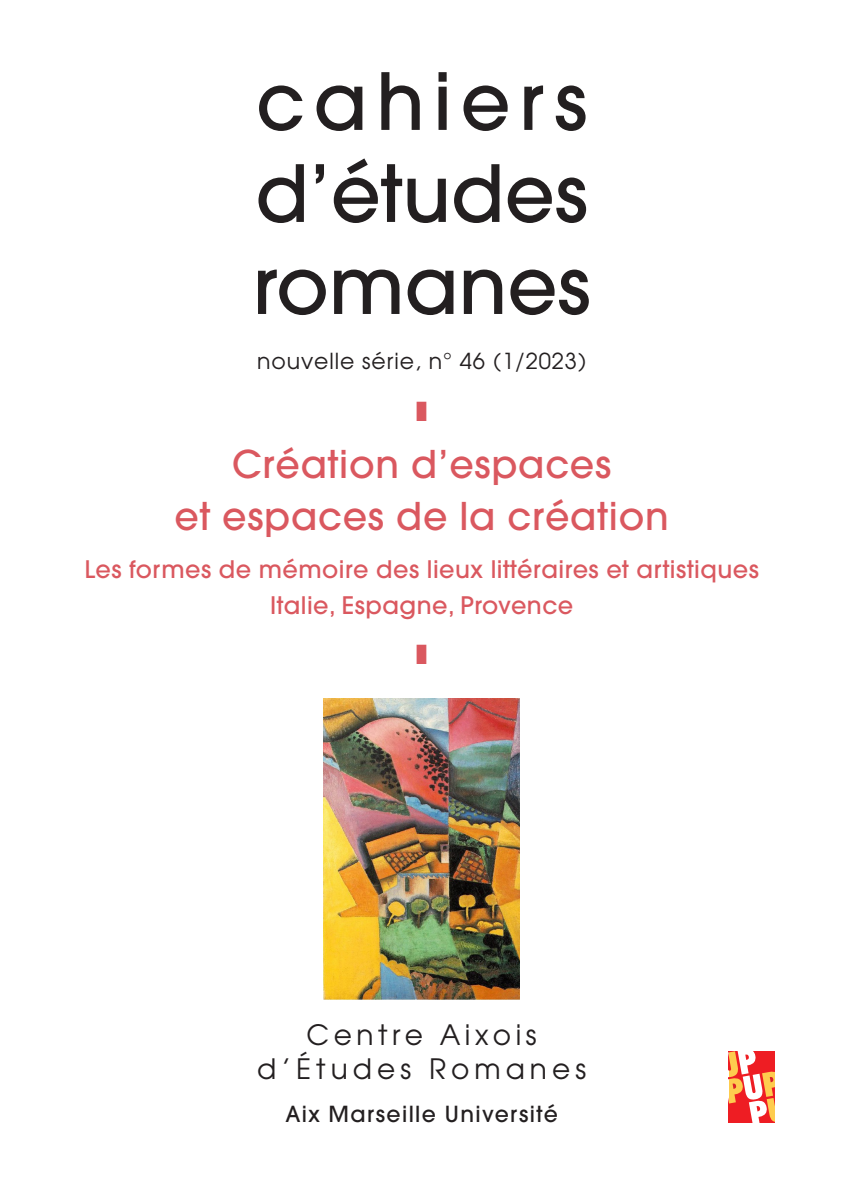
<style>
.page{position:relative;width:842px;height:1191px;background:#fff}
.page>*{position:absolute;margin:0;border:0;box-sizing:border-box;transform-origin:0 0}
.t1{font:500 78px "Avant Garde";color:#231f20}
.t2{font:500 78px "Avant Garde";letter-spacing:.11em;color:#231f20}
.t3{font:500 38px/52px "Avant Garde";letter-spacing:.02em;color:#da585f;text-align:center}
.t4{font:28px "Avant Garde";letter-spacing:.18em;color:#231f20}
.t5{font:28px "Avant Garde";letter-spacing:.16em;color:#231f20}
.t6{font:500 24px/36px "Avant Garde";letter-spacing:.02em;color:#da585f;text-align:center}
.t7{font:22px "Avant Garde";letter-spacing:.04em;color:#231f20}
.t8{font:500 22px "Avant Garde";letter-spacing:.06em;color:#231f20}
</style>
<div class="page">
<svg style="left:729px;top:1051px;width:45px;height:72px"></svg>
<img style="left:324px;top:698px;width:195px;height:301px">
<p class="t2" style="left:256px;top:53px;width:333px">cahiers</p>
<p class="t1" style="left:255px;top:145px;width:334px">d’études</p>
<p class="t1" style="left:253px;top:237px;width:339px">romanes</p>
<p class="t7" style="left:257px;top:347px;width:330px">nouvelle série, n° 46 (1/2023)</p>
<p class="t3" style="left:175px;top:438px;width:496px">Création d’espaces<br>et espaces de la création</p>
<p class="t6" style="left:84px;top:551px;width:676px">Les formes de mémoire des lieux littéraires et artistiques<br>Italie, Espagne, Provence</p>
<p class="t5" style="left:307px;top:1017px;width:232px">Centre Aixois</p>
<p class="t4" style="left:257px;top:1051px;width:330px">d’Études Romanes</p>
<p class="t8" style="left:285px;top:1100px;width:274px">Aix Marseille Université</p>
</div>
